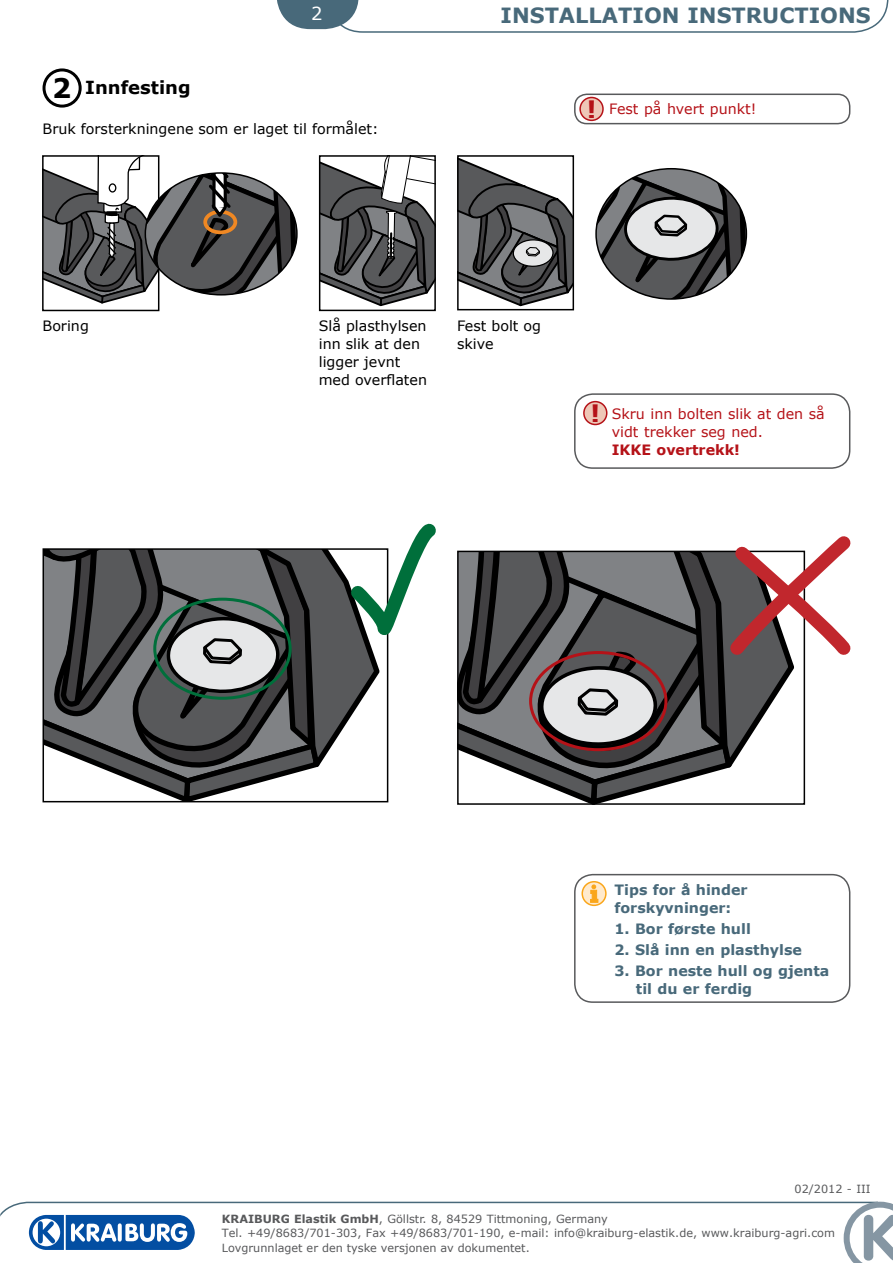
<style>
.page{position:relative;width:893px;height:1263px;background:#fff}
.page>*{position:absolute;margin:0;border:0;box-sizing:border-box;transform-origin:0 0}
.t1{font:700 24px "Verdana";color:#b51218}
.t2{font:700 21px "Verdana";color:#48697a}
.t3{font:700 18px "Verdana";color:#000}
.t4{font:18px "Verdana";color:#fff}
.t5{font:14.25px/18px "Verdana";color:#000}
.t6{font:700 14.25px/18px "Verdana";color:#48697a}
.t7{font:14.25px/18px "Verdana";color:#b51218}
.t8{font:700 14.25px "Verdana";color:#b51218}
.t9{font:11.25px/13.5px "Verdana";color:#58595b}
.t10{font:700 11.25px "Verdana";color:#58595b}
.s1{font-size:27px}
.s2{font-weight:700}
</style>
<div class="page">
<div style="left:574px;top:94px;width:276px;height:30px;border:2px solid #58595b;border-radius:12px"></div>
<div style="left:574px;top:393px;width:276px;height:76px;border:2px solid #58595b;border-radius:18px"></div>
<div style="left:574px;top:874px;width:276px;height:129px;border:2px solid #58595b;border-radius:18px"></div>
<svg style="left:277px;top:0;width:611px;height:33px"></svg>
<svg style="left:0;top:1202px;width:844px;height:40px"></svg>
<svg style="left:844px;top:1202px;width:49px;height:61px"></svg>
<svg style="left:27px;top:1213px;width:169px;height:37px"></svg>
<div style="left:43px;top:68px;width:39px;height:40px;border:3px solid #000;border-radius:50%"></div>
<div style="left:42px;top:155px;width:117px;height:156px;border:2px solid #000"></div>
<svg style="left:322px;top:158px;width:111px;height:149px"></svg>
<div style="left:319px;top:155px;width:117px;height:156px;border:2px solid #000"></div>
<svg style="left:460px;top:158px;width:111px;height:148px"></svg>
<div style="left:457px;top:155px;width:117px;height:155px;border:2px solid #000"></div>
<svg style="left:596px;top:169px;width:150px;height:130px"></svg>
<div style="left:580px;top:97px;width:23px;height:23px;background:#eec7b7;border-radius:50%"></div>
<div style="left:579px;top:97px;width:25px;height:24px;border:2px solid #b51218;border-radius:50%"></div>
<div style="left:584px;top:402px;width:23px;height:22px;background:#eec7b7;border-radius:50%"></div>
<div style="left:583px;top:401px;width:24px;height:24px;border:2px solid #b51218;border-radius:50%"></div>
<svg style="left:43px;top:156px;width:254px;height:148px"></svg>
<svg style="left:582px;top:882px;width:24px;height:23px"></svg>
<div style="left:581px;top:881px;width:26px;height:25px;border:2px solid #faa61a;border-radius:50%"></div>
<svg style="left:590px;top:884px;width:8px;height:19px"></svg>
<svg style="left:43px;top:523px;width:393px;height:279px"></svg>
<svg style="left:458px;top:536px;width:393px;height:268px"></svg>
<div style="left:529px;top:651px;width:138px;height:100px;border:3px solid #b51218;border-radius:50%"></div>
<div style="left:153px;top:598px;width:139px;height:102px;border:3px solid #006f3b;border-radius:50%"></div>
<h3 class="t3" style="left:52px;top:75px;width:140px"><span class="s1">2</span> Innfesting</h3>
<h3 class="t4" style="left:311px;top:1px;width:13px">2</h3>
<h2 class="t2" style="left:501px;top:1px;width:372px">installation instructions</h2>
<h1 class="t1" style="left:587px;top:92px;width:11px">!</h1>
<p class="t7" style="left:609px;top:99px;width:149px">Fest på hvert punkt!</p>
<p class="t5" style="left:43px;top:120px;width:338px">Bruk forsterkningene som er laget til formålet:</p>
<p class="t5" style="left:43px;top:317px;width:48px">Boring</p>
<p class="t5" style="left:319px;top:317px;width:110px">Slå plasthylsen inn slik at den ligger jevnt med overflaten</p>
<p class="t5" style="left:457px;top:317px;width:85px">Fest bolt og skive</p>
<h1 class="t1" style="left:590px;top:396px;width:11px">!</h1>
<p class="t7" style="left:612px;top:405px;width:215px">Skru inn bolten slik at den så vidt trekker seg ned.</p>
<p class="t8" style="left:612px;top:440px;width:130px">IKKE overtrekk!</p>
<p class="t6" style="left:614px;top:881px;width:135px">Tips for å hinder forskyvninger:</p>
<p class="t6" style="left:614px;top:920px;width:138px">1. Bor første hull</p>
<p class="t6" style="left:614px;top:941px;width:189px">2. Slå inn en plasthylse</p>
<p class="t6" style="left:636px;top:962px;width:195px;text-indent:-21px">3. Bor neste hull og gjenta til du er ferdig</p>
<p class="t9" style="left:794px;top:1182px;width:78px">02/2012 - III</p>
<p class="t9" style="left:222px;top:1212px;width:615px;text-indent:72px"><span class="s2">Elastik GmbH</span>, Göllstr. 8, 84529 Tittmoning, Germany<br>Tel. +49/8683/701-303, Fax +49/8683/701-190, e-mail: info@kraiburg-elastik.de, www.kraiburg-agri.com</p>
<p class="t9" style="left:222px;top:1241px;width:309px">Lovgrunnlaget er den tyske versjonen av dokumentet.</p>
<p class="t10" style="left:222px;top:1211px;width:17px">KRAI</p>
<p class="t10" style="left:254px;top:1211px;width:18px">BURG</p>
</div>
